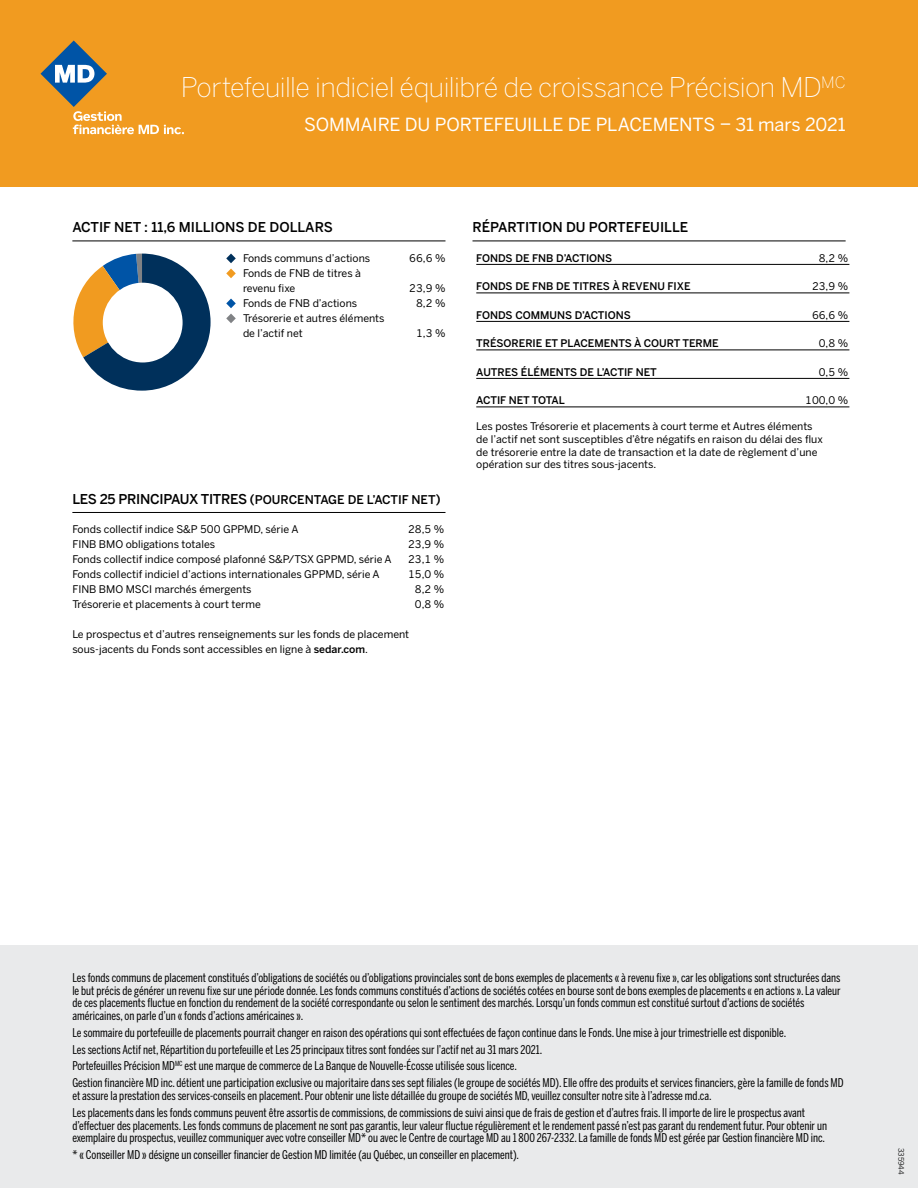
<style>
.page{position:relative;width:918px;height:1188px;background:#fff}
.page>*{position:absolute;margin:0;border:0;box-sizing:border-box;transform-origin:0 0}
.t1{font:200 27px "Benton Sans";letter-spacing:-.02em;color:#fff}
.t2{font:18px "Benton Sans";letter-spacing:-.005em;color:#fff}
.t3{font:500 13.5px "Benton Sans";color:#000}
.t4{font:12px/12.8px "Benton Sans Compressed";color:#000}
.t5{font:500 12px "Benton Sans";color:#000}
.t6{font:10.5px/12.6px "Benton Sans";color:#000}
.t7{font:500 10.5px "Benton Sans";color:#000}
.t8{font:7.5px "Benton Sans";color:#000}
.s1{font-size:13.5px}
.s2{font-weight:500}
</style>
<div class="page">
<svg style="left:73px;top:254px;width:138px;height:137px"></svg>
<div style="left:103px;top:283px;width:80px;height:79px;background:#fff;border-radius:50%"></div>
<hr style="left:472px;top:241px;width:374px;height:1px;background:#000">
<hr style="left:72px;top:512px;width:374px;height:1px;background:#000">
<hr style="left:72px;top:241px;width:374px;height:1px;background:#000">
<hr style="left:476px;top:264px;width:373px;height:1px;background:#000">
<hr style="left:476px;top:293px;width:373px;height:1px;background:#000">
<hr style="left:476px;top:321px;width:373px;height:1px;background:#000">
<hr style="left:476px;top:350px;width:373px;height:1px;background:#000">
<hr style="left:476px;top:378px;width:373px;height:1px;background:#000">
<hr style="left:476px;top:407px;width:373px;height:1px;background:#000">
<svg style="left:226px;top:254px;width:10px;height:9px"></svg>
<svg style="left:226px;top:269px;width:10px;height:9px"></svg>
<svg style="left:226px;top:299px;width:10px;height:9px"></svg>
<svg style="left:226px;top:314px;width:10px;height:9px"></svg>
<div style="left:0;top:945px;width:918px;height:243px;background:#e9eaeb"></div>
<div style="left:0;top:0;width:918px;height:187px;background:#f19b20"></div>
<svg style="left:40px;top:40px;width:144px;height:94px"></svg>
<h1 class="t1" style="left:181px;top:71px;width:666px">Portefeuille indiciel équilibré de croissance Précision MD<sup>MC</sup></h1>
<h2 class="t2" style="left:304px;top:114px;width:543px">SOMMAIRE DU PORTEFEUILLE DE PLACEMENTS – 31 mars 2021</h2>
<p class="t3" style="left:72px;top:219px;width:262px">ACTIF NET : 11,6 MILLIONS DE DOLLARS</p>
<p class="t6" style="left:243px;top:252px;width:129px">Fonds communs d’actions</p>
<p class="t6" style="left:409px;top:252px;width:38px">66,6 %</p>
<p class="t6" style="left:243px;top:266px;width:119px;line-height:15px">Fonds de FNB de titres à revenu fixe</p>
<p class="t6" style="left:409px;top:282px;width:38px">23,9 %</p>
<p class="t6" style="left:243px;top:297px;width:116px">Fonds de FNB d’actions</p>
<p class="t6" style="left:416px;top:297px;width:31px">8,2 %</p>
<p class="t6" style="left:243px;top:311px;width:143px;line-height:15px">Trésorerie et autres éléments de -l’actif net</p>
<p class="t6" style="left:416px;top:327px;width:31px">1,3 %</p>
<p class="t5" style="left:72px;top:492px;width:370px"><span class="s1">LES 25 PRINCIPAUX TITRES</span> (POURCENTAGE DE L’ACTIF NET)</p>
<p class="t6" style="left:72px;top:523px;width:228px">Fonds collectif indice S&amp;P 500 GPPMD, série A</p>
<p class="t6" style="left:408px;top:523px;width:38px">28,5 %</p>
<p class="t6" style="left:72px;top:538px;width:144px">FINB BMO obligations totales</p>
<p class="t6" style="left:408px;top:538px;width:38px">23,9 %</p>
<p class="t6" style="left:72px;top:553px;width:321px">Fonds collectif indice composé plafonné S&amp;P/TSX GPPMD, série A</p>
<p class="t6" style="left:408px;top:553px;width:38px">23,1 %</p>
<p class="t6" style="left:72px;top:568px;width:309px">Fonds collectif indiciel d’actions internationales GPPMD, série A</p>
<p class="t6" style="left:408px;top:568px;width:38px">15,0 %</p>
<p class="t6" style="left:72px;top:583px;width:181px">FINB BMO MSCI marchés émergents</p>
<p class="t6" style="left:415px;top:583px;width:31px">8,2 %</p>
<p class="t6" style="left:72px;top:598px;width:190px">Trésorerie et placements à court terme</p>
<p class="t6" style="left:415px;top:598px;width:31px">0,8 %</p>
<p class="t6" style="left:72px;top:627px;width:338px;line-height:15px">Le prospectus et d’autres renseignements sur les fonds de placement sous-jacents du Fonds sont accessibles en ligne à <span class="s2">sedar.com</span>.</p>
<p class="t3" style="left:472px;top:219px;width:217px">RÉPARTITION DU PORTEFEUILLE</p>
<p class="t7" style="left:476px;top:252px;width:138px">FONDS DE FNB D’ACTIONS</p>
<p class="t6" style="left:819px;top:252px;width:31px">8,2 %</p>
<p class="t7" style="left:476px;top:280px;width:216px">FONDS DE FNB DE TITRES À REVENU FIXE</p>
<p class="t6" style="left:812px;top:280px;width:38px">23,9 %</p>
<p class="t7" style="left:476px;top:309px;width:156px">FONDS COMMUNS D’ACTIONS</p>
<p class="t6" style="left:812px;top:309px;width:38px">66,6 %</p>
<p class="t7" style="left:476px;top:337px;width:244px">TRÉSORERIE ET PLACEMENTS À COURT TERME</p>
<p class="t6" style="left:819px;top:337px;width:31px">0,8 %</p>
<p class="t7" style="left:476px;top:366px;width:182px">AUTRES ÉLÉMENTS DE L’ACTIF NET</p>
<p class="t6" style="left:819px;top:366px;width:31px">0,5 %</p>
<p class="t7" style="left:476px;top:394px;width:90px">ACTIF NET TOTAL</p>
<p class="t6" style="left:805px;top:394px;width:45px">100,0 %</p>
<p class="t6" style="left:476px;top:420px;width:348px">Les postes Trésorerie et placements à court terme et Autres éléments de l’actif net sont susceptibles d’être négatifs en raison du délai des flux de trésorerie entre la date de transaction et la date de règlement d’une opération sur des titres sous-jacents.</p>
<p class="t4" style="left:72px;top:971px;width:770px">Les fonds communs de placement constitués d’obligations de sociétés ou d’obligations provinciales sont de bons exemples de placements « à revenu fixe », car les obligations sont structurées dans le but précis de générer un revenu fixe sur une période donnée. Les fonds communs constitués d’actions de sociétés cotées en bourse sont de bons exemples de placements « en actions ». La valeur de ces placements fluctue en fonction du rendement de la société correspondante ou selon le sentiment des marchés. Lorsqu’un fonds commun est constitué surtout d’actions de sociétés américaines, on parle d’un « fonds d’actions américaines ».</p>
<p class="t4" style="left:72px;top:1024px;width:773px;line-height:16.8px">Le sommaire du portefeuille de placements pourrait changer en raison des opérations qui sont effectuées de façon continue dans le Fonds. Une mise à jour trimestrielle est disponible.<br>Les sections Actif net, Répartition du portefeuille et Les 25 principaux titres sont fondées sur l’actif net au 31 mars 2021.<br>Portefeuilles Précision MD<sup>MC</sup> est une marque de commerce de La Banque de Nouvelle-Écosse utilisée sous licence.<br>Gestion financière MD inc. détient une participation exclusive ou majoritaire dans ses sept filiales (le groupe de sociétés MD). Elle offre des produits et services financiers, gère la famille de fonds MD</p>
<p class="t4" style="left:72px;top:1087px;width:734px;line-height:16.8px">et assure la prestation des services-conseils en placement. Pour obtenir une liste détaillée du groupe de sociétés MD, veuillez consulter notre site à l’adresse md.ca.<br>Les placements dans les fonds communs peuvent être assortis de commissions, de commissions de suivi ainsi que de frais de gestion et d’autres frais. Il importe de lire le prospectus avant</p>
<p class="t4" style="left:72px;top:1119px;width:756px">d’effectuer des placements. Les fonds communs de placement ne sont pas garantis, leur valeur fluctue régulièrement et le rendement passé n’est pas garant du rendement futur. Pour obtenir un exemplaire du prospectus, veuillez communiquer avec votre conseiller MD* ou avec le Centre de courtage MD au 1 800 267-2332. La famille de fonds MD est gérée par Gestion financière MD inc.</p>
<p class="t4" style="left:72px;top:1148px;width:448px">* « Conseiller MD » désigne un conseiller financier de Gestion MD limitée (au Québec, un conseiller en placement).</p>
<p class="t8" style="left:906px;top:1148px;width:28px;rotate:90deg">335944</p>
</div>
